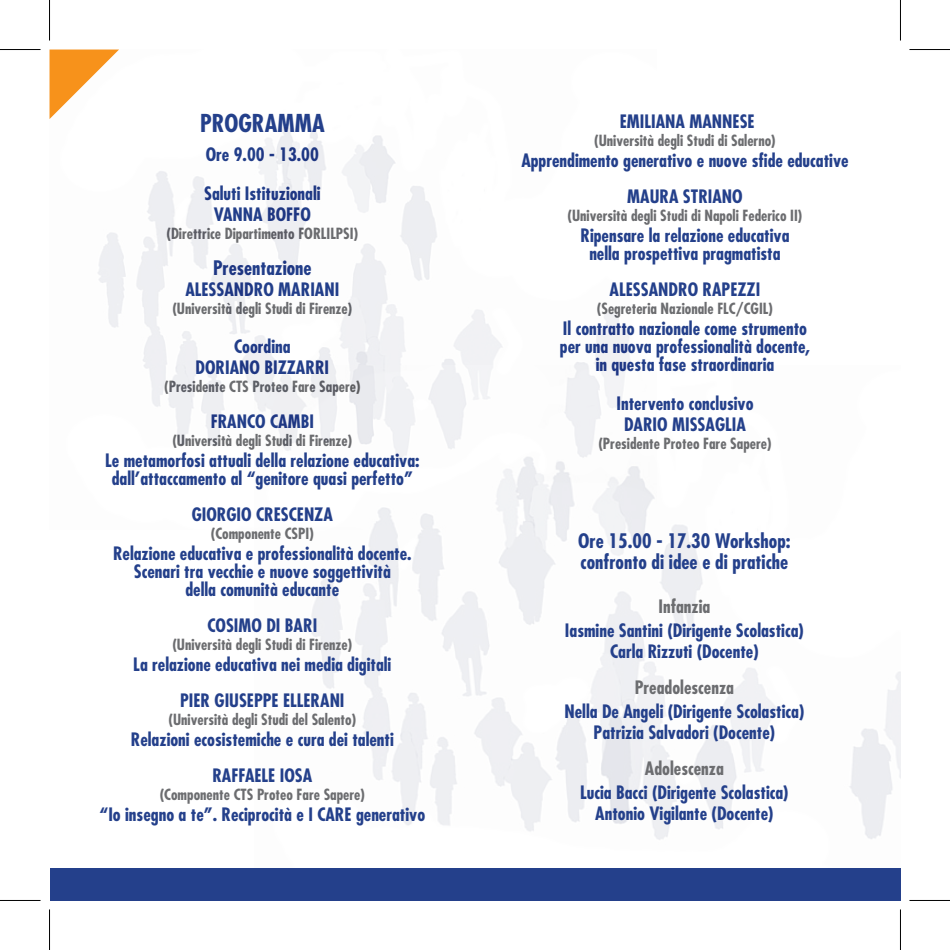
<style>
.page{position:relative;width:950px;height:950px;background:#fff}
.page>*{position:absolute;margin:0;border:0;box-sizing:border-box;transform-origin:0 0}
.t1{font:700 condensed 24px "Futura";color:#24408b}
.t2{font:700 condensed 19.5px/21px "Futura";color:#24408b}
.t3{font:700 condensed 18px/18px "Futura";color:#24408b;text-align:center}
.t4{font:700 condensed 18px "Futura";color:#6c6d70}
.t5{font:700 condensed 15px "Futura";color:#6c6d70}
</style>
<div class="page">
<div style="left:50px;top:867px;width:850px;height:33px;background:#24408b"></div>
<img style="left:50px;top:50px;width:606px;height:480px">
<hr style="left:0;top:49px;width:40px;height:1px;background:#000">
<hr style="left:909px;top:49px;width:40px;height:1px;background:#000">
<hr style="left:0;top:900px;width:40px;height:1px;background:#000">
<hr style="left:909px;top:900px;width:40px;height:1px;background:#000">
<hr style="left:49px;top:0;width:1px;height:41px;background:#000">
<hr style="left:49px;top:909px;width:1px;height:40px;background:#000">
<hr style="left:900px;top:0;width:1px;height:41px;background:#000">
<hr style="left:900px;top:909px;width:1px;height:40px;background:#000">
<h1 class="t1" style="left:200px;top:108px;width:126px">PROGRAMMA</h1>
<p class="t3" style="left:204px;top:135px;width:118px;line-height:39px;text-align:left">Ore 9.00 - 13.00<br>Saluti Istituzionali</p>
<p class="t3" style="left:214px;top:205px;width:98px">VANNA BOFFO</p>
<p class="t5" style="left:166px;top:224px;width:193px">(Direttrice Dipartimento FORLILPSI)</p>
<p class="t2" style="left:213px;top:257px;width:100px">Presentazione</p>
<p class="t3" style="left:185px;top:280px;width:155px">ALESSANDRO MARIANI</p>
<p class="t5" style="left:172px;top:299px;width:181px">(Università degli Studi di Firenze)</p>
<p class="t3" style="left:195px;top:336px;width:135px;line-height:21px">Coordina<br>DORIANO BIZZARRI</p>
<p class="t5" style="left:164px;top:377px;width:198px">(Presidente CTS Proteo Fare Sapere)</p>
<p class="t3" style="left:211px;top:412px;width:105px">FRANCO CAMBI</p>
<p class="t5" style="left:172px;top:431px;width:181px">(Università degli Studi di Firenze)</p>
<p class="t3" style="left:105px;top:451px;width:316px">Le metamorfosi attuali della relazione educativa: dall’attaccamento al “genitore quasi perfetto”</p>
<p class="t3" style="left:192px;top:505px;width:143px">GIORGIO CRESCENZA</p>
<p class="t5" style="left:211px;top:524px;width:104px">(Componente CSPI)</p>
<p class="t3" style="left:113px;top:544px;width:300px">Relazione educativa e professionalità docente.<br>Scenari tra vecchie e nuove soggettività<br>della comunità educante</p>
<p class="t3" style="left:207px;top:616px;width:111px">COSIMO DI BARI</p>
<p class="t5" style="left:172px;top:635px;width:181px">(Università degli Studi di Firenze)</p>
<p class="t3" style="left:133px;top:646px;width:259px;line-height:36px">La relazione educativa nei media digitali<br>PIER GIUSEPPE ELLERANI</p>
<p class="t5" style="left:168px;top:710px;width:189px">(Università degli Studi del Salento)</p>
<p class="t3" style="left:131px;top:721px;width:264px;line-height:36px">Relazioni ecosistemiche e cura dei talenti<br>RAFFAELE IOSA</p>
<p class="t5" style="left:160px;top:785px;width:207px">(Componente CTS Proteo Fare Sapere)</p>
<p class="t3" style="left:99px;top:805px;width:327px">“Io insegno a te”. Reciprocità e I CARE generativo</p>
<p class="t3" style="left:619px;top:112px;width:136px">EMILIANA MANNESE</p>
<p class="t5" style="left:594px;top:130px;width:183px">(Università degli Studi di Salerno)</p>
<p class="t3" style="left:521px;top:142px;width:329px;line-height:36px">Apprendimento generativo e nuove sfide educative<br>MAURA STRIANO</p>
<p class="t5" style="left:567px;top:205px;width:236px">(Università degli Studi di Napoli Federico II)</p>
<p class="t3" style="left:580px;top:226px;width:210px">Ripensare la relazione educativa nella prospettiva pragmatista</p>
<p class="t3" style="left:609px;top:280px;width:152px">ALESSANDRO RAPEZZI</p>
<p class="t5" style="left:597px;top:298px;width:177px">(Segreteria Nazionale FLC/CGIL)</p>
<p class="t3" style="left:560px;top:319px;width:252px">Il contratto nazionale come strumento per una nuova professionalità docente, in questa fase straordinaria</p>
<p class="t3" style="left:616px;top:392px;width:138px;line-height:21px">Intervento conclusivo<br>DARIO MISSAGLIA</p>
<p class="t5" style="left:598px;top:433px;width:174px">(Presidente Proteo Fare Sapere)</p>
<p class="t2" style="left:578px;top:530px;width:214px">Ore 15.00 - 17.30 Workshop: confronto di idee e di pratiche</p>
<p class="t4" style="left:658px;top:594px;width:53px">Infanzia</p>
<p class="t3" style="left:565px;top:619px;width:240px;line-height:21px">Iasmine Santini (Dirigente Scolastica)<br>Carla Rizzuti (Docente)</p>
<p class="t4" style="left:634px;top:675px;width:101px">Preadolescenza</p>
<p class="t3" style="left:564px;top:700px;width:241px;line-height:21px">Nella De Angeli (Dirigente Scolastica)<br>Patrizia Salvadori (Docente)</p>
<p class="t4" style="left:645px;top:756px;width:80px">Adolescenza</p>
<p class="t3" style="left:580px;top:781px;width:210px;line-height:21px">Lucia Bacci (Dirigente Scolastica)<br>Antonio Vigilante (Docente)</p>
</div>
